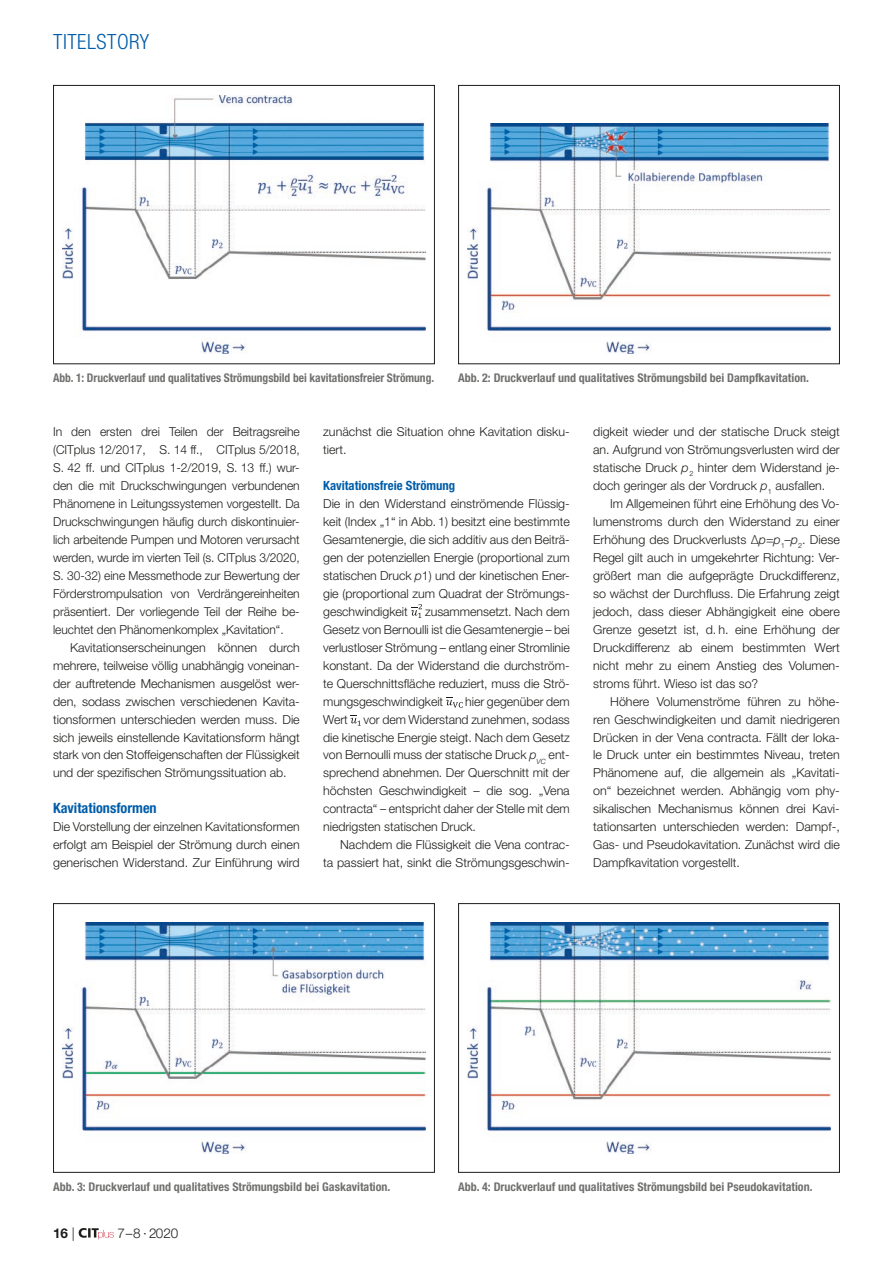
<style>
.page{position:relative;width:893px;height:1263px;background:#fff}
.page>*{position:absolute;margin:0;border:0;box-sizing:border-box;transform-origin:0 0}
.t1{font:300 condensed 21px "Helvetica Neue LT Std";letter-spacing:.025em;color:#005da9}
.t2{font:700 condensed 14.25px "Helvetica Neue LT Std";color:#005da9}
.t3{font:300 13.5px "Helvetica Neue LT Std";color:#1d1d1b}
.t4{font:700 13.5px "Helvetica Neue LT Std";color:#1d1d1b}
.t5{font:700 condensed 12.75px "Helvetica Neue LT Std";color:#005da9}
.t6{font:300 12.3px/18px "Helvetica Neue LT Std";color:#1d1d1b;text-align:justify}
.t7{font:700 condensed 12px "Helvetica Neue LT Std";color:#70706f}
.t8{font:700 condensed 12px "Helvetica Neue LT Std";color:#70706f;scale:.96 1}
.s1{font-style:italic}
.s2{font-weight:300}
</style>
<div class="page">
<svg style="left:411px;top:604px;width:11px;height:14px"></svg>
<svg style="left:446px;top:697px;width:17px;height:11px"></svg>
<svg style="left:350px;top:715px;width:11px;height:11px"></svg>
<img style="left:62px;top:96px;width:364px;height:258px">
<div style="left:53px;top:85px;width:382px;height:279px;border:1px solid #1d1d1b"></div>
<img style="left:62px;top:923px;width:364px;height:230px">
<div style="left:53px;top:903px;width:382px;height:270px;border:1px solid #1d1d1b"></div>
<img style="left:467px;top:123px;width:364px;height:231px">
<div style="left:458px;top:85px;width:382px;height:279px;border:1px solid #1d1d1b"></div>
<img style="left:467px;top:923px;width:364px;height:230px">
<div style="left:458px;top:903px;width:382px;height:270px;border:1px solid #1d1d1b"></div>
<svg style="left:79px;top:1228px;width:35px;height:11px"></svg>
<h1 class="t1" style="left:53px;top:29px;width:98px">TITELSTORY</h1>
<p class="t8" style="left:53px;top:371px;width:398px">Abb. 1: Druckverlauf und qualitatives Strömungsbild bei kavitationsfreier Strömung.</p>
<p class="t7" style="left:458px;top:371px;width:352px">Abb. 2: Druckverlauf und qualitatives Strömungsbild bei Dampfkavitation.</p>
<p class="t6" style="left:53px;top:422px;width:248px">In den ersten drei Teilen der Beitragsreihe (CITplus 12/2017, S. 14 ff., CITplus 5/2018, S. 42 ff. und CITplus 1-2/2019, S. 13 ff.) wur&shy;den die mit Druckschwingungen verbundenen Phänomene in Leitungssystemen vorgestellt. Da Druckschwingungen häufig durch diskontinuier&shy;lich arbeitende Pumpen und Motoren verursacht werden, wurde im vierten Teil (s. CITplus 3/2020, S. 30-32) eine Messmethode zur Bewertung der Förderstrompulsation von Verdrängereinheiten präsentiert. Der vorliegende Teil der Reihe be&shy;leuchtet den Phänomenkomplex „Kavitation“.</p>
<p class="t6" style="left:53px;top:638px;width:248px;text-indent:17px">Kavitationserscheinungen können durch mehrere, teilweise völlig unabhängig voneinan&shy;der auftretende Mechanismen ausgelöst wer&shy;den, sodass zwischen verschiedenen Kavita&shy;tionsformen unterschieden werden muss. Die sich jeweils einstellende Kavitationsform hängt stark von den Stoffeigenschaften der Flüssigkeit und der spezifischen Strömungssituation ab.</p>
<p class="t2" style="left:53px;top:800px;width:105px">Kavitationsformen</p>
<p class="t6" style="left:53px;top:818px;width:248px">Die Vorstellung der einzelnen Kavitationsformen erfolgt am Beispiel der Strömung durch einen generischen Widerstand. Zur Einführung wird</p>
<p class="t6" style="left:323px;top:422px;width:248px">zunächst die Situation ohne Kavitation disku&shy;tiert.</p>
<p class="t5" style="left:323px;top:478px;width:134px">Kavitationsfreie Strömung</p>
<p class="t6" style="left:323px;top:494px;width:248px">Die in den Widerstand einströmende Flüssig&shy;keit (Index „1“ in Abb. 1) besitzt eine bestimmte Gesamtenergie, die sich additiv aus den Beiträ&shy;gen der potenziellen Energie (proportional zum statischen Druck <span class="s1">p</span>1) und der kinetischen Ener&shy;gie (proportional zum Quadrat der Strömungs&shy;geschwindigkeit</p>
<p class="t6" style="left:323px;top:602px;width:248px;text-indent:102px">zusammensetzt. Nach dem Gesetz von Bernoulli ist die Gesamtenergie – bei verlustloser Strömung – entlang einer Stromlinie konstant. Da der Widerstand die durchström&shy;te Querschnittsfläche reduziert, muss die Strö&shy;mungsgeschwindigkeit</p>
<p class="t6" style="left:465px;top:692px;width:106px">hier gegenüber dem</p>
<p class="t6" style="left:323px;top:710px;width:26px">Wert</p>
<p class="t6" style="left:323px;top:710px;width:248px;text-indent:40px">vor dem Widerstand zunehmen, sodass die kinetische Energie steigt. Nach dem Gesetz von Bernoulli muss der statische Druck <span class="s1">p</span><sub>VC</sub> ent&shy;sprechend abnehmen. Der Querschnitt mit der höchsten Geschwindigkeit – die sog. „Vena contracta“ – entspricht daher der Stelle mit dem niedrigsten statischen Druck.</p>
<p class="t6" style="left:323px;top:836px;width:248px;text-align:right">Nachdem die Flüssigkeit die Vena contrac-<br>ta passiert hat, sinkt die Strömungsgeschwin-</p>
<p class="t6" style="left:593px;top:422px;width:248px">digkeit wieder und der statische Druck steigt an. Aufgrund von Strömungsverlusten wird der statische Druck <span class="s1">p</span><sub>2</sub> hinter dem Widerstand je&shy;doch geringer als der Vordruck <span class="s1">p</span><sub>1</sub> ausfallen.</p>
<p class="t6" style="left:593px;top:494px;width:248px;text-indent:17px">Im Allgemeinen führt eine Erhöhung des Vo&shy;lumenstroms durch den Widerstand zu einer Erhöhung des Druckverlusts Δ<span class="s1">p=p</span><sub>1</sub><span class="s1">–p</span><sub>2</sub>. Diese Regel gilt auch in umgekehrter Richtung: Ver&shy;größert man die aufgeprägte Druckdifferenz, so wächst der Durchfluss. Die Erfahrung zeigt jedoch, dass dieser Abhängigkeit eine obere Grenze gesetzt ist, d. h. eine Erhöhung der Druckdifferenz ab einem bestimmten Wert nicht mehr zu einem Anstieg des Volumen&shy;stroms führt. Wieso ist das so?</p>
<p class="t6" style="left:593px;top:692px;width:248px;text-indent:17px">Höhere Volumenströme führen zu höhe&shy;ren Geschwindigkeiten und damit niedrigeren Drücken in der Vena contracta. Fällt der loka&shy;le Druck unter ein bestimmtes Niveau, treten Phänomene auf, die allgemein als „Kavitati&shy;on“ bezeichnet werden. Abhängig vom phy&shy;sikalischen Mechanismus können drei Kavi&shy;tationsarten unterschieden werden: Dampf-, Gas- und Pseudokavitation. Zunächst wird die Dampfkavitation vorgestellt.</p>
<p class="t7" style="left:53px;top:1179px;width:339px">Abb. 3: Druckverlauf und qualitatives Strömungsbild bei Gaskavitation.</p>
<p class="t4" style="left:53px;top:1224px;width:23px">16 <span class="s2">|</span></p>
<p class="t3" style="left:118px;top:1224px;width:62px">7–8 · 2020</p>
<p class="t7" style="left:458px;top:1179px;width:356px">Abb. 4: Druckverlauf und qualitatives Strömungsbild bei Pseudokavitation.</p>
</div>
